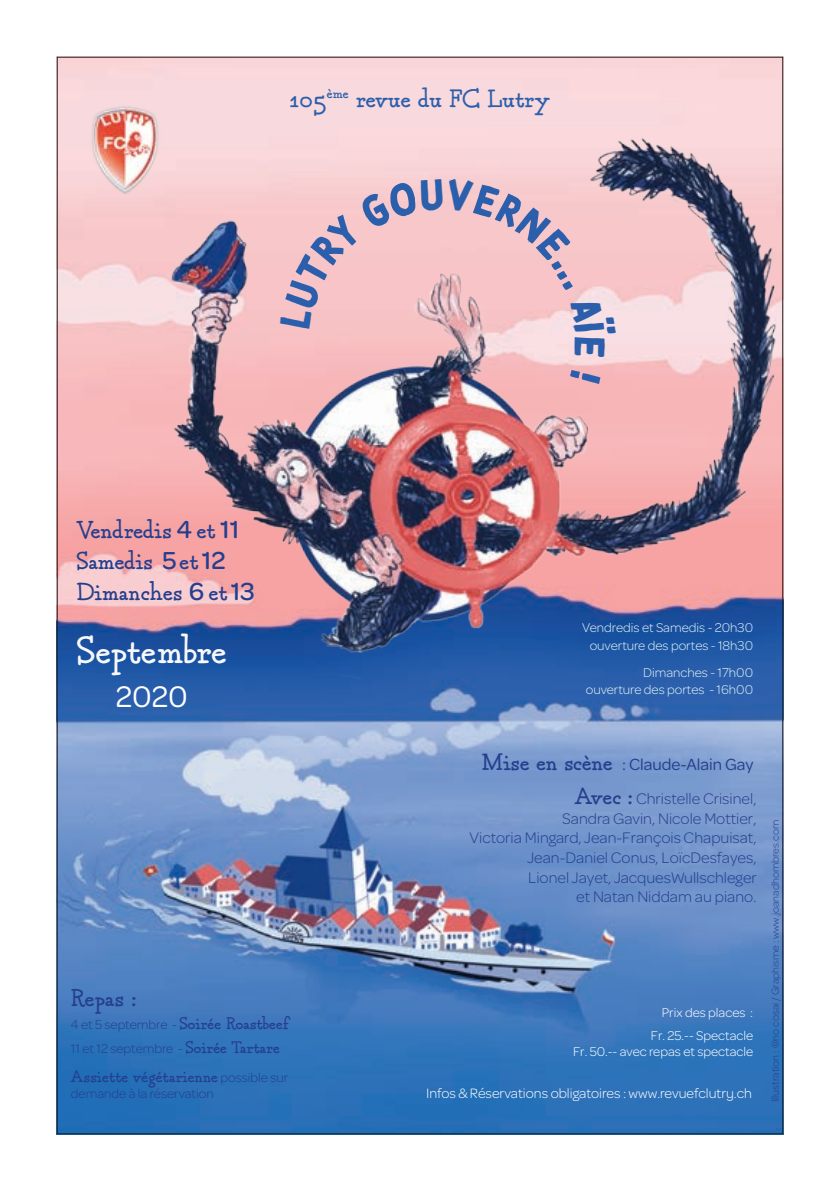
<style>
.page{position:relative;width:840px;height:1191px;background:#fff}
.page>*{position:absolute;margin:0;border:0;box-sizing:border-box;transform-origin:0 0}
.t1{font:700 40.8px "Grandma";color:#f8f8fb}
.t2{font:31.6px "Omnes";color:#fff}
.t3{font:700 27.2px "Grandma";color:#2b5fac}
.t4{font:700 26.2px/31px "Grandma";color:#253f8e}
.t5{font:700 26px "Grandma";color:#253f8e}
.t6{font:700 18.2px "Grandma";color:#253f8e}
.t7{font:17.2px "Omnes";color:#253f8e}
.t8{font:300 16.2px/19.6px "Omnes";color:#253f8e;text-align:right}
.t9{font:300 14.4px "Omnes";color:#fff}
.t10{font:300 13.6px/18.2px "Omnes";color:#e0f2f5;text-align:center}
.t11{font:300 13.6px/22.6px "Omnes";color:#fff;text-align:right}
.t12{font:300 13.6px "Omnes";color:#253f8e}
.t13{font:300 10.8px "Omnes";color:#253f8e}
.s1{font-family:"Omnes";font-weight:500}
.s2{font-family:"Omnes";font-weight:300;font-size:13.6px}
.s3{font-family:"Grandma";font-weight:700;font-size:18.2px}
.s4{font-family:"Grandma";font-weight:700;font-size:25.4px}
</style>
<div class="page">
<img style="left:59px;top:59px;width:721px;height:1073px">
<img style="left:88px;top:105px;width:73px;height:88px">
<svg style="left:279px;top:178px;width:336px;height:179px"></svg>
<svg style="left:569px;top:370px;width:31px;height:14px"></svg>
<h3 class="t3" style="left:289px;top:83px;width:263px">105<sup>ème</sup> revue du FC Lutry</h3>
<h3 class="t4" style="left:76px;top:516px;width:180px">Vendredis <span class="s1">4</span> et <span class="s1">11<br></span>Samedis <span class="s1">5</span>et<span class="s1">12<br></span>Dimanches <span class="s1">6</span> et<span class="s1">13</span></h3>
<h1 class="t1" style="left:77px;top:628px;width:152px">Septembre</h1>
<h2 class="t2" style="left:116px;top:675px;width:73px">2020</h2>
<h3 class="t5" style="left:71px;top:983px;width:68px">Repas :</h3>
<p class="t6" style="left:71px;top:1013px;width:219px"><span class="s2">4 et 5 septembre -</span> Soirée Roastbeef</p>
<p class="t12" style="left:71px;top:1039px;width:210px">11 et 12 septembre - <span class="s3">Soirée Tartare</span></p>
<p class="t6" style="left:71px;top:1066px;width:219px">Assiette végétarienne <span class="s2">possible sur</span></p>
<p class="t12" style="left:71px;top:1084px;width:144px">demande à la réservation</p>
<p class="t10" style="left:581px;top:617px;width:172px">Vendredis et Samedis - 20h30 ouverture des portes - 18h30</p>
<p class="t10" style="left:585px;top:664px;width:169px;line-height:16.2px;text-align:right">Dimanches - 17h00 ouverture des portes - 16h00</p>
<p class="t7" style="left:481px;top:753px;width:273px"><span class="s4">Mise en scène</span> : Claude-Alain Gay</p>
<p class="t8" style="left:469px;top:788px;width:289px"><span class="s4">Avec :</span> Christelle Crisinel,<br>Sandra Gavin, Nicole Mottier,<br>Victoria Mingard, Jean-François Chapuisat, Jean-Daniel Conus, LoïcDesfayes,<br>Lionel Jayet, JacquesWullschleger<br>et Natan Niddam au piano.</p>
<p class="t11" style="left:650px;top:1000px;width:104px">Prix des places :<br>Fr. 25.-- Spectacle</p>
<p class="t11" style="left:572px;top:1039px;width:181px">Fr. 50.-- avec repas et spectacle</p>
<p class="t9" style="left:426px;top:1083px;width:327px">Infos &amp; Réservations obligatoires : www.revuefclutry.ch</p>
<p class="t13" style="left:767px;top:1102px;width:284px;rotate:-90deg">Illustration : @no cosai / Graphisme : www.joanadhombres.com</p>
</div>
